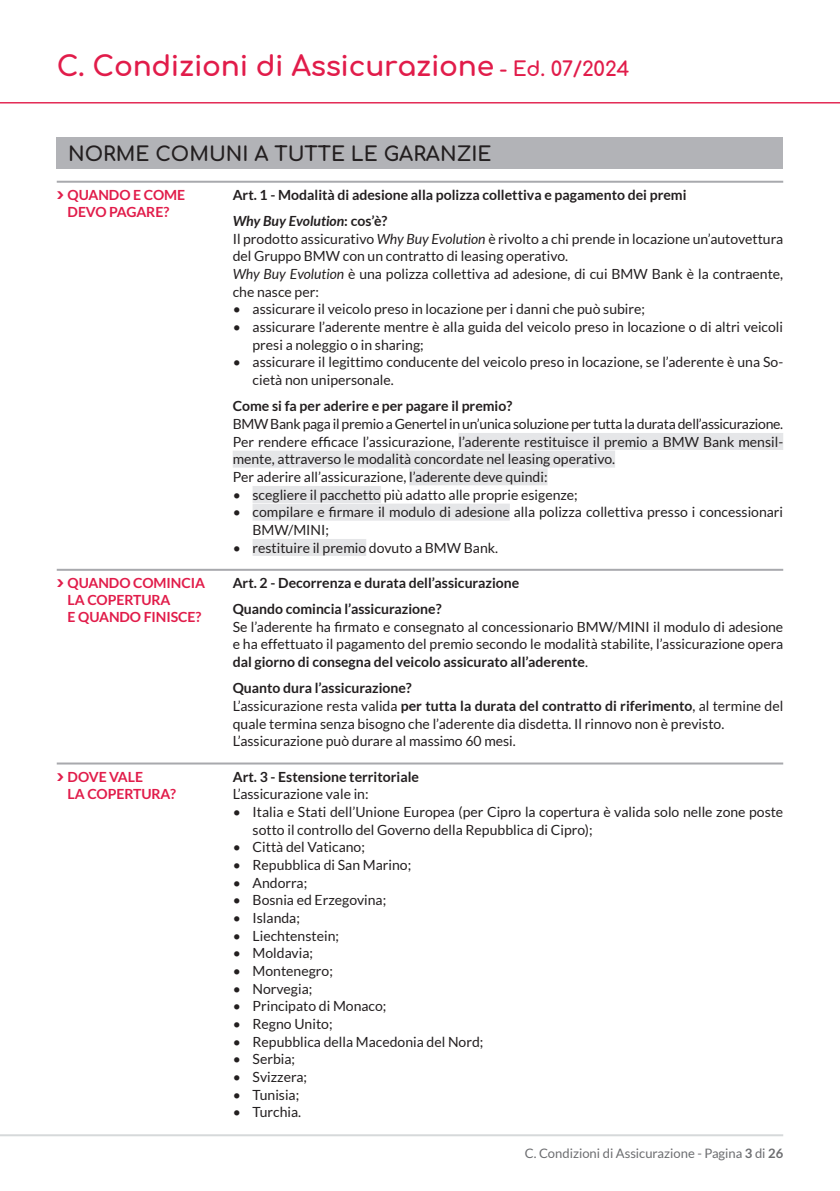
<style>
.page{position:relative;width:840px;height:1191px;background:#fff}
.page>*{position:absolute;margin:0;border:0;box-sizing:border-box;transform-origin:0 0}
.t1{font:28px "Comfortaa";letter-spacing:-.01em;color:#e11c4a}
.t2{font:20px "Comfortaa";color:#231f20}
.t3{font:14px/17.6px "Lato";color:#231f20}
.t4{font:700 14px/26.2px "Lato";color:#231f20}
.t5{font:700 14px/17px "Lato";letter-spacing:-.005em;color:#e11c4a}
.t6{font:13px "Lato";color:#6c6d70}
.s1{font-size:20px}
.s2{font-style:italic}
.s3{font-weight:700}
</style>
<div class="page">
<hr style="left:0;top:1134px;width:782px;height:2px;background:#d6d9da">
<hr style="left:0;top:102px;width:839px;height:1px;background:#e11c4a">
<hr style="left:57px;top:181px;width:725px;height:2px;background:#a8a9ad">
<div style="left:458px;top:433px;width:324px;height:17px;background:#e5e6e8"></div>
<div style="left:232px;top:450px;width:382px;height:17px;background:#e5e6e8"></div>
<div style="left:409px;top:468px;width:138px;height:17px;background:#e5e6e8"></div>
<div style="left:252px;top:486px;width:129px;height:17px;background:#e5e6e8"></div>
<div style="left:252px;top:503px;width:257px;height:17px;background:#e5e6e8"></div>
<div style="left:252px;top:539px;width:114px;height:17px;background:#e5e6e8"></div>
<hr style="left:57px;top:569px;width:725px;height:2px;background:#a8a9ad">
<hr style="left:57px;top:762px;width:725px;height:2px;background:#a8a9ad">
<div style="left:57px;top:137px;width:725px;height:31px;background:#b2b3b7"></div>
<h1 class="t1" style="left:57px;top:40px;width:574px">C. Condizioni di Assicurazione <span class="s1">- Ed. 07/2024</span></h1>
<h2 class="t2" style="left:68px;top:136px;width:425px">NORME COMUNI A TUTTE LE GARANZIE</h2>
<p class="t5" style="left:68px;top:186px;width:119px">QUANDO E COME<br>DEVO PAGARE?</p>
<p class="t4" style="left:232px;top:181px;width:455px">Art. 1 - Modalità di adesione alla polizza collettiva e pagamento dei premi<br><span class="s2">Why Buy Evolution</span>: cos’è?</p>
<p class="t3" style="left:232px;top:230px;width:551px">Il prodotto assicurativo <span class="s2">Why Buy Evolution</span> è rivolto a chi prende in locazione un’autovettura del Gruppo BMW con un contratto di leasing operativo.<br><span class="s2">Why Buy Evolution</span> è una polizza collettiva ad adesione, di cui BMW Bank è la contraente, che nasce per:</p>
<p class="t3" style="left:232px;top:300px;width:413px">• assicurare il veicolo preso in locazione per i danni che può subire;</p>
<p class="t3" style="left:252px;top:318px;width:532px;text-indent:-20px">• assicurare l’aderente mentre è alla guida del veicolo preso in locazione o di altri veicoli presi a noleggio o in sharing;</p>
<p class="t3" style="left:252px;top:353px;width:532px;text-indent:-20px">• assicurare il legittimo conducente del veicolo preso in locazione, se l’aderente è una So&shy;cietà non unipersonale.</p>
<p class="t4" style="left:232px;top:393px;width:281px">Come si fa per aderire e per pagare il premio?</p>
<p class="t3" style="left:232px;top:415px;width:551px">BMW Bank paga il premio a Genertel in un’unica soluzione per tutta la durata dell’assicurazione.<br>Per rendere efficace l’assicurazione, l’aderente restituisce il premio a BMW Bank mensil&shy;mente, attraverso le modalità concordate nel leasing operativo.<br>Per aderire all’assicurazione, l’aderente deve quindi:</p>
<p class="t3" style="left:232px;top:485px;width:346px">• scegliere il pacchetto più adatto alle proprie esigenze;</p>
<p class="t3" style="left:252px;top:503px;width:532px;text-indent:-20px">• compilare e firmare il modulo di adesione alla polizza collettiva presso i concessionari<br>BMW/MINI;</p>
<p class="t3" style="left:232px;top:538px;width:267px">• restituire il premio dovuto a BMW Bank.</p>
<p class="t4" style="left:232px;top:569px;width:288px">Art. 2 - Decorrenza e durata dell’assicurazione<br>Quando comincia l’assicurazione?</p>
<p class="t3" style="left:232px;top:618px;width:551px;text-align:justify">Se l’aderente ha firmato e consegnato al concessionario BMW/MINI il modulo di adesione e ha effettuato il pagamento del premio secondo le modalità stabilite, l’assicurazione opera <span class="s3">dal giorno di consegna del veicolo assicurato all’aderente</span>.</p>
<p class="t3" style="left:232px;top:679px;width:551px"><span class="s3">Quanto dura l’assicurazione?<br></span>L’assicurazione resta valida <span class="s3">per tutta la durata del contratto di riferimento</span>, al termine del quale termina senza bisogno che l’aderente dia disdetta. Il rinnovo non è previsto.<br>L’assicurazione può durare al massimo 60 mesi.</p>
<p class="t4" style="left:232px;top:763px;width:188px">Art. 3 - Estensione territoriale</p>
<p class="t3" style="left:232px;top:785px;width:137px">L’assicurazione vale in:</p>
<p class="t3" style="left:252px;top:803px;width:532px;text-indent:-20px">• Italia e Stati dell’Unione Europea (per Cipro la copertura è valida solo nelle zone poste sotto il controllo del Governo della Repubblica di Cipro);</p>
<p class="t3" style="left:232px;top:838px;width:134px">• Città del Vaticano;</p>
<p class="t3" style="left:232px;top:856px;width:180px">• Repubblica di San Marino;</p>
<p class="t3" style="left:232px;top:873px;width:76px">• Andorra;</p>
<p class="t3" style="left:232px;top:891px;width:155px">• Bosnia ed Erzegovina;</p>
<p class="t3" style="left:232px;top:909px;width:69px">• Islanda;</p>
<p class="t3" style="left:232px;top:926px;width:108px">• Liechtenstein;</p>
<p class="t3" style="left:232px;top:944px;width:82px">• Moldavia;</p>
<p class="t3" style="left:232px;top:962px;width:102px">• Montenegro;</p>
<p class="t3" style="left:232px;top:979px;width:81px">• Norvegia;</p>
<p class="t3" style="left:232px;top:997px;width:155px">• Principato di Monaco;</p>
<p class="t3" style="left:232px;top:1015px;width:101px">• Regno Unito;</p>
<p class="t3" style="left:232px;top:1032px;width:252px">• Repubblica della Macedonia del Nord;</p>
<p class="t3" style="left:232px;top:1050px;width:64px">• Serbia;</p>
<p class="t3" style="left:232px;top:1068px;width:76px">• Svizzera;</p>
<p class="t3" style="left:232px;top:1085px;width:68px">• Tunisia;</p>
<p class="t3" style="left:232px;top:1103px;width:70px">• Turchia.</p>
<p class="t5" style="left:68px;top:574px;width:139px">QUANDO COMINCIA<br>LA COPERTURA<br>E QUANDO FINISCE?</p>
<p class="t5" style="left:68px;top:768px;width:110px">DOVE VALE<br>LA COPERTURA?</p>
<p class="t6" style="left:524px;top:1146px;width:260px">C. Condizioni di Assicurazione - Pagina <span class="s3">3</span> di <span class="s3">26</span></p>
</div>
